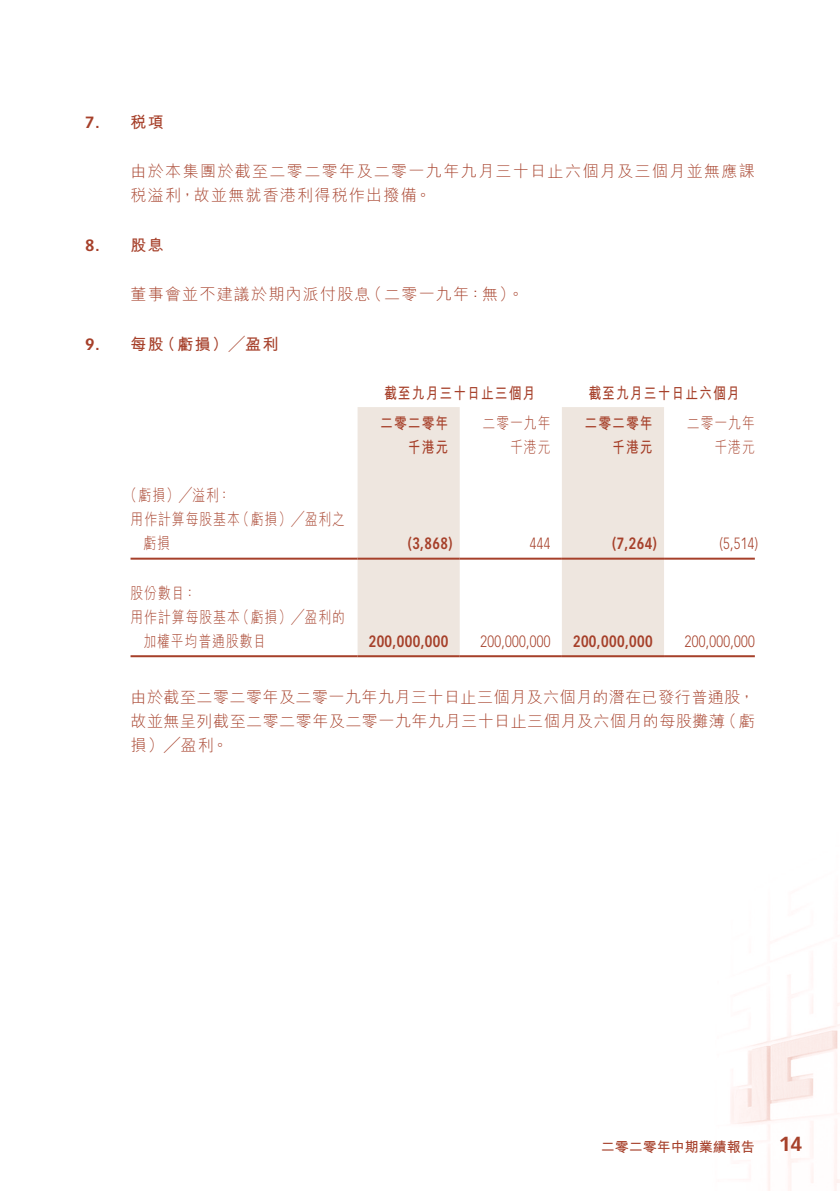
<style>
.page{position:relative;width:840px;height:1191px;background:#fff}
.page>*{position:absolute;margin:0;border:0;box-sizing:border-box;transform-origin:0 0}
.t1{font:300 16px/24px "M Hei HK";letter-spacing:.075em;color:#a6402a}
.t2{font:300 16px "M Hei HK";letter-spacing:.075em;color:#a6402a;scale:.8 1}
.t3{font:700 16px "M Hei HK";letter-spacing:.08em;color:#a6402a;scale:.8 1}
.t4{font:700 16px "Vectora LT Std";letter-spacing:.03em;color:#a6402a;scale:.8 1}
.t5{font:300 16px "Vectora LT Std";letter-spacing:.025em;color:#a6402a;scale:.8 1}
.t6{font:700 16px "M Hei HK";letter-spacing:.08em;color:#a6402a}
.t7{font:700 16px "Vectora LT Std";letter-spacing:.03em;color:#a6402a}
.t8{font:700 14px "M Hei HK";color:#a6402a}
.s1{font-family:"M Hei HK"}
.s2{font-family:"Vectora LT Std"}
.s3{font-family:"Vectora LT Std";font-size:20px}
</style>
<div class="page">
<img style="left:130px;top:407px;width:709px;height:784px">
<svg style="left:357px;top:407px;width:306px;height:248px;fill:#eee6df"></svg>
<hr style="left:130px;top:557px;width:227px;height:2px;background:#a6402a">
<hr style="left:357px;top:557px;width:102px;height:2px;background:#a6402a">
<hr style="left:459px;top:557px;width:102px;height:2px;background:#a6402a">
<hr style="left:561px;top:557px;width:102px;height:2px;background:#a6402a">
<hr style="left:663px;top:557px;width:91px;height:2px;background:#a6402a">
<hr style="left:130px;top:655px;width:227px;height:2px;background:#a6402a">
<hr style="left:357px;top:655px;width:102px;height:2px;background:#a6402a">
<hr style="left:459px;top:655px;width:102px;height:2px;background:#a6402a">
<hr style="left:561px;top:655px;width:102px;height:2px;background:#a6402a">
<hr style="left:663px;top:655px;width:91px;height:2px;background:#a6402a">
<p class="t7" style="left:85px;top:112px;width:80px">7. <span class="s1">稅項</span></p>
<p class="t1" style="left:130px;top:159px;width:625px">由於本集團於截至二零二零年及二零一九年九月三十日止六個月及三個月並無應課稅溢利，故並無就香港利得稅作出撥備。</p>
<p class="t7" style="left:85px;top:235px;width:80px">8. <span class="s1">股息</span></p>
<p class="t1" style="left:130px;top:282px;width:394px">董事會並不建議於期內派付股息（二零一九年：無）。</p>
<p class="t6" style="left:85px;top:332px;width:195px"><span class="s2">9.</span> 每股（虧損）╱盈利</p>
<p class="t3" style="left:384px;top:382px;width:190px">截至九月三十日止三個月</p>
<p class="t3" style="left:588px;top:382px;width:190px">截至九月三十日止六個月</p>
<p class="t3" style="left:380px;top:411px;width:87px">二零二零年</p>
<p class="t2" style="left:482px;top:415px;width:86px">二零一九年</p>
<p class="t3" style="left:584px;top:411px;width:87px">二零二零年</p>
<p class="t2" style="left:686px;top:415px;width:86px">二零一九年</p>
<p class="t3" style="left:407px;top:435px;width:52px">千港元</p>
<p class="t2" style="left:510px;top:439px;width:52px">千港元</p>
<p class="t3" style="left:612px;top:435px;width:52px">千港元</p>
<p class="t2" style="left:714px;top:439px;width:52px">千港元</p>
<p class="t2" style="left:124px;top:487px;width:134px">（虧損）╱溢利：</p>
<p class="t2" style="left:130px;top:511px;width:269px">用作計算每股基本（虧損）╱盈利之</p>
<p class="t2" style="left:143px;top:535px;width:35px">虧損</p>
<p class="t4" style="left:407px;top:534px;width:57px">(3,868)</p>
<p class="t5" style="left:529px;top:534px;width:27px">444</p>
<p class="t4" style="left:612px;top:534px;width:57px">(7,264)</p>
<p class="t5" style="left:719px;top:534px;width:50px">(5,514)</p>
<p class="t2" style="left:130px;top:584px;width:84px">股份數目：</p>
<p class="t2" style="left:130px;top:608px;width:269px">用作計算每股基本（虧損）╱盈利的</p>
<p class="t2" style="left:143px;top:632px;width:155px">加權平均普通股數目</p>
<p class="t4" style="left:368px;top:631px;width:101px">200,000,000</p>
<p class="t5" style="left:480px;top:632px;width:89px">200,000,000</p>
<p class="t4" style="left:572px;top:631px;width:101px">200,000,000</p>
<p class="t5" style="left:684px;top:632px;width:89px">200,000,000</p>
<p class="t1" style="left:130px;top:684px;width:625px;text-align:justify">由於截至二零二零年及二零一九年九月三十日止三個月及六個月的潛在已發行普通股，故並無呈列截至二零二零年及二零一九年九月三十日止三個月及六個月的每股攤薄（虧損）╱盈利。</p>
<p class="t8" style="left:600px;top:1136px;width:203px">二零二零年中期業績報告 <span class="s3">14</span></p>
</div>
